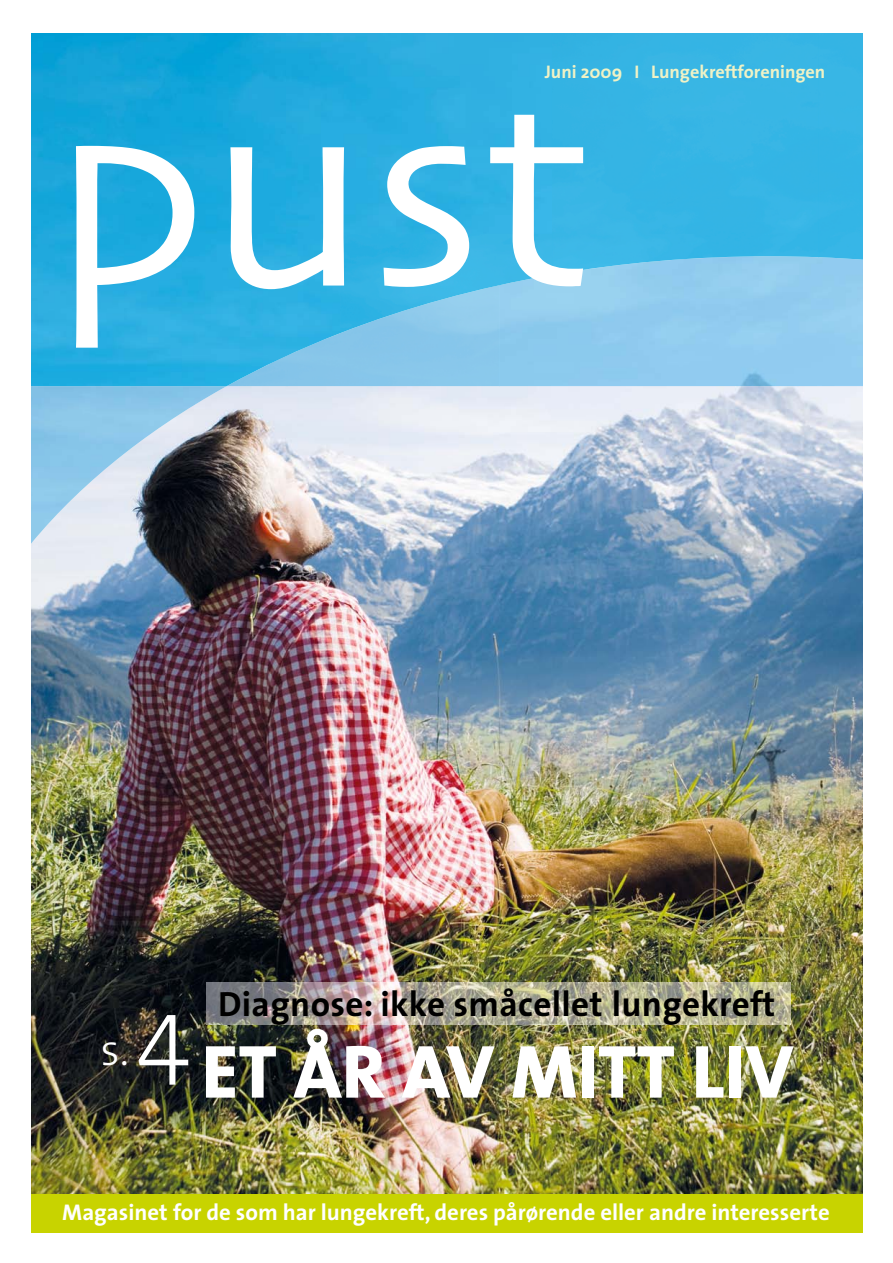
<style>
.page{position:relative;width:893px;height:1263px;background:#fff}
.page>*{position:absolute;margin:0;border:0;box-sizing:border-box;transform-origin:0 0}
.t1{font:279.9px "Skia";color:#fff}
.t2{font:800 76.05px "The Sans";color:#fff}
.t3{font:300 45px "The Sans";color:#fff}
.t4{font:700 35.25px "The Sans";letter-spacing:.01em;color:#000}
.t5{font:700 22.8px "The Sans";color:#fff}
.t6{font:700 18.3px "The Sans";color:#eff2c6}
.s1{font-size:97.8px}
</style>
<div class="page">
<img style="left:31px;top:386px;width:832px;height:808px">
<img style="left:31px;top:386px;width:196px;height:170px">
<svg style="left:340px;top:260px;width:523px;height:126px;background:#8fcaed"></svg>
<img style="left:31px;top:33px;width:788px;height:201px">
<div style="left:819px;top:33px;width:44px;height:227px;background:#35b5e5"></div>
<img style="left:31px;top:234px;width:309px;height:152px">
<img style="left:340px;top:234px;width:213px;height:99px">
<img style="left:553px;top:234px;width:266px;height:41px">
<div style="left:31px;top:1194px;width:841px;height:39px;background:#c8d300"></div>
<div style="left:863px;top:0;width:30px;height:1263px;background:#fff"></div>
<img style="left:206px;top:982px;width:585px;height:43px">
<p class="t6" style="left:545px;top:57px;width:282px">Juni 2009 I Lungekreftforeningen</p>
<h1 class="t1" style="left:51px;top:39px;width:543px">pust</h1>
<h3 class="t3" style="left:100px;top:1013px;width:91px">s. <span class="s1">4</span></h3>
<h3 class="t4" style="left:218px;top:974px;width:559px">Diagnose: ikke småcellet lungekreft</h3>
<h2 class="t2" style="left:201px;top:1008px;width:594px">ET ÅR AV MITT LIV</h2>
<p class="t5" style="left:62px;top:1193px;width:769px">Magasinet for de som har lungekreft, deres pårørende eller andre interesserte</p>
</div>
